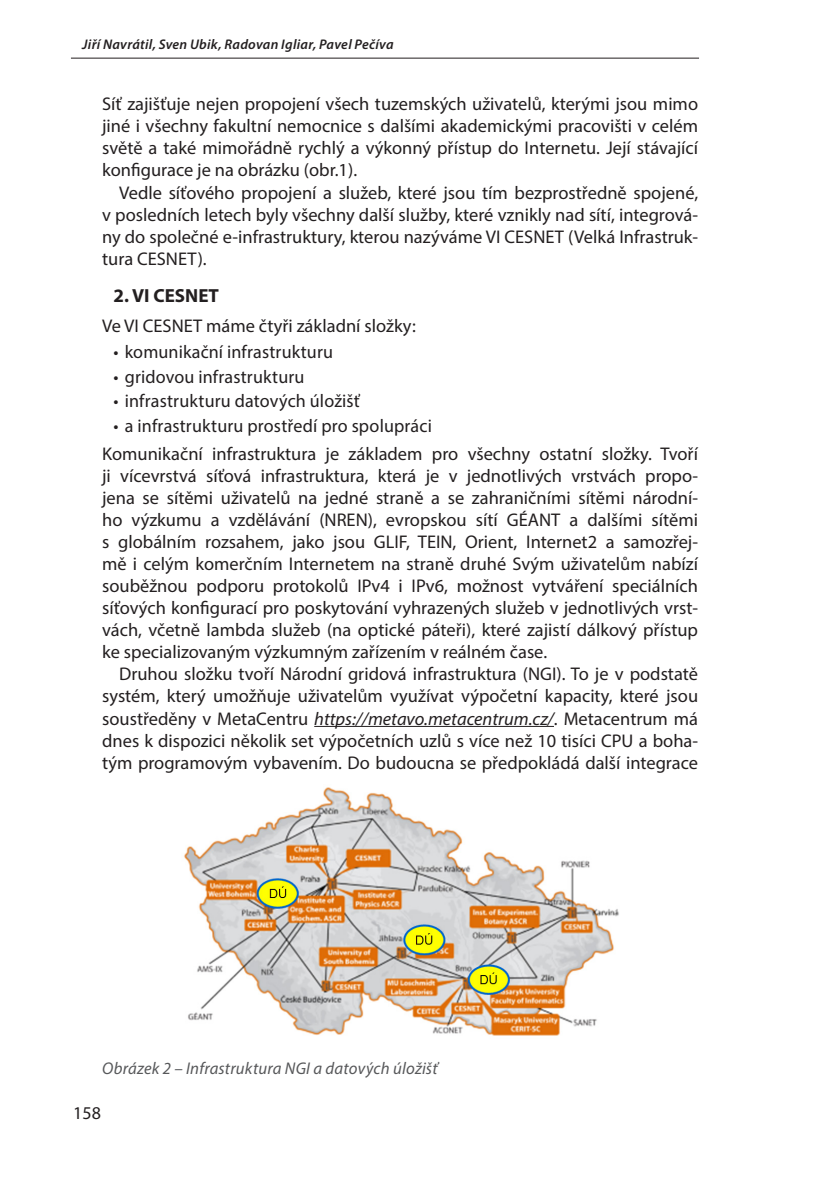
<style>
.page{position:relative;width:840px;height:1191px;background:#fff}
.page>*{position:absolute;margin:0;border:0;box-sizing:border-box;transform-origin:0 0}
.podnadpisy{font:700 19px "Myriad Pro";color:#231f20}
.prvni_odstavec{font:18.4px/22px "Myriad Pro";letter-spacing:.005em;color:#231f20;text-align:justify}
.zakladni{font:18.4px/22px "Myriad Pro";color:#231f20;text-align:justify}
.t1{font:18px "Myriad Pro";color:#231f20}
.t2{font:italic 17px "Myriad Pro";letter-spacing:.015em;color:#57585a}
.t3{font:italic 600 14px "Myriad Pro";letter-spacing:.02em;color:#231f20}
.s1{font-style:italic}
</style>
<div class="page">
<hr style="left:71px;top:58px;width:627px;height:1px;background:#231f20">
<hr style="left:314px;top:726px;width:239px;height:1px;background:#231f20">
<img style="left:184px;top:787px;width:435px;height:249px">
<p class="t3" style="left:82px;top:35px;width:313px">Jiří Navrátil, Sven Ubik, Radovan Igliar, Pavel Pečíva</p>
<p class="prvni_odstavec" style="left:102px;top:93px;width:597px">Síť zajišťuje nejen propojení všech tuzemských uživatelů, kterými jsou mimo jiné i všechny fakultní nemocnice s dalšími akademickými pracovišti v celém světě a také mimořádně rychlý a výkonný přístup do Internetu. Její stávající konfigurace je na obrázku (obr.1).</p>
<p class="zakladni" style="left:102px;top:181px;width:597px;text-indent:17px">Vedle síťového propojení a služeb, které jsou tím bezprostředně spojené, v posledních letech byly všechny další služby, které vznikly nad sítí, integrová&shy;ny do společné e-infrastruktury, kterou nazýváme VI CESNET (Velká Infrastruk&shy;tura CESNET).</p>
<p class="podnadpisy" style="left:113px;top:283px;width:107px">2. VI CESNET</p>
<p class="prvni_odstavec" style="left:102px;top:315px;width:315px">Ve VI CESNET máme čtyři základní složky:</p>
<p class="prvni_odstavec" style="left:113px;top:341px;width:221px">• komunikační infrastrukturu</p>
<p class="prvni_odstavec" style="left:113px;top:365px;width:192px">• gridovou infrastrukturu</p>
<p class="prvni_odstavec" style="left:113px;top:390px;width:248px">• infrastrukturu datových úložišť</p>
<p class="prvni_odstavec" style="left:113px;top:414px;width:320px">• a infrastrukturu prostředí pro spolupráci</p>
<p class="prvni_odstavec" style="left:102px;top:442px;width:597px">Komunikační infrastruktura je základem pro všechny ostatní složky. Tvoří ji vícevrstvá síťová infrastruktura, která je v jednotlivých vrstvách propo&shy;jena se sítěmi uživatelů na jedné straně a se zahraničními sítěmi národní&shy;ho výzkumu a vzdělávání (NREN), evropskou sítí GÉANT a dalšími sítěmi s globálním rozsahem, jako jsou GLIF, TEIN, Orient, Internet2 a samozřej&shy;mě i celým komerčním Internetem na straně druhé Svým uživatelům nabízí souběžnou podporu protokolů IPv4 i IPv6, možnost vytváření speciálních síťových konfigurací pro poskytování vyhrazených služeb v jednotlivých vrst&shy;vách, včetně lambda služeb (na optické páteři), které zajistí dálkový přístup ke specializovaným výzkumným zařízením v reálném čase.</p>
<p class="zakladni" style="left:102px;top:663px;width:597px;text-indent:17px">Druhou složku tvoří Národní gridová infrastruktura (NGI). To je v podstatě systém, který umožňuje uživatelům využívat výpočetní kapacity, které jsou soustředěny v MetaCentru <span class="s1">https://metavo.metacentrum.cz/</span>. Metacentrum má dnes k dispozici několik set výpočetních uzlů s více než 10 tisíci CPU a boha&shy;tým programovým vybavením. Do budoucna se předpokládá další integrace</p>
<p class="t2" style="left:102px;top:1058px;width:337px">Obrázek 2 – Infrastruktura NGI a datových úložišť</p>
<p class="t1" style="left:73px;top:1102px;width:29px">158</p>
</div>
